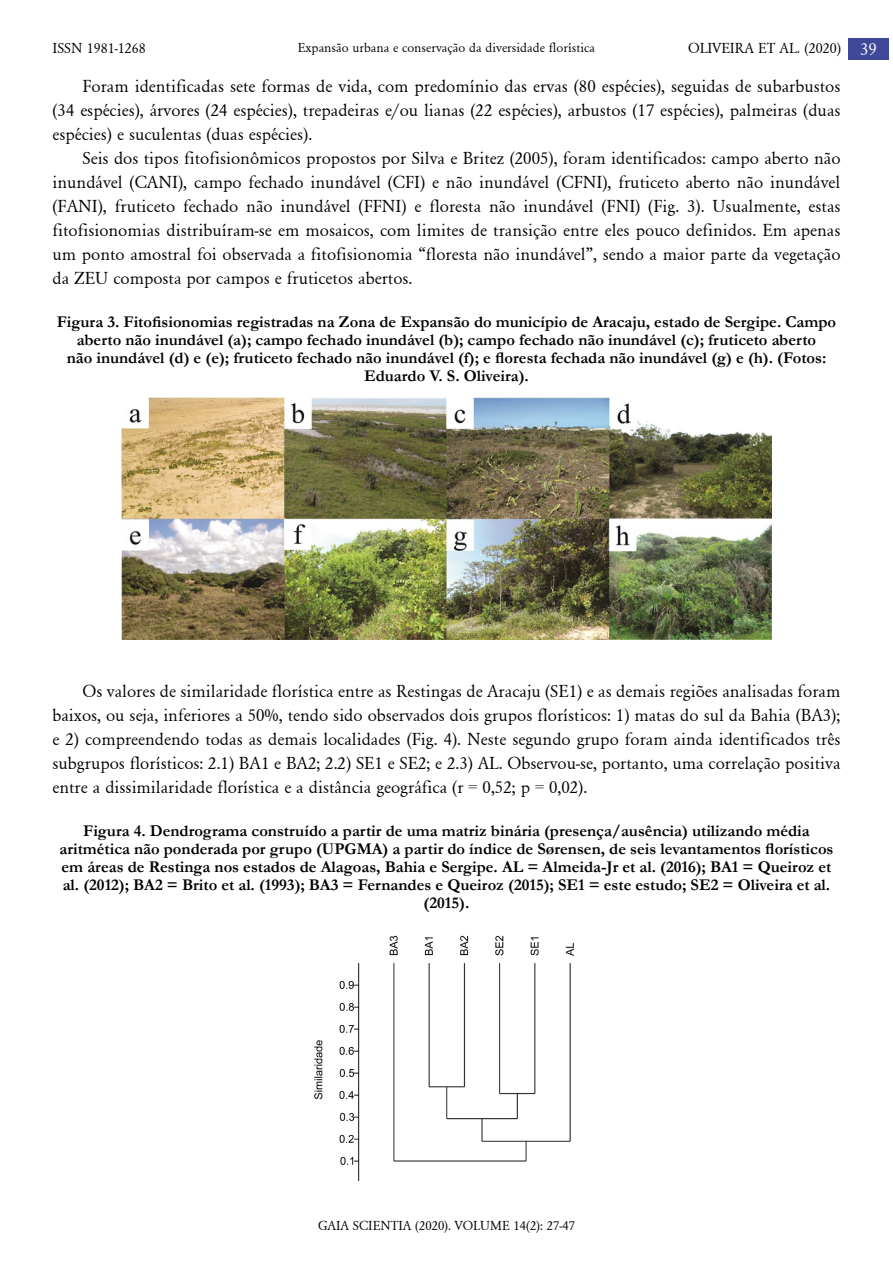
<style>
.page{position:relative;width:893px;height:1263px;background:#fff}
.page>*{position:absolute;margin:0;border:0;box-sizing:border-box;transform-origin:0 0}
.t1{font:18px/24px "Garamond";color:#000;text-align:justify}
.t2{font:700 16.5px/18px "Garamond";color:#000;text-align:center}
.t3{font:15px "Garamond";color:#000}
.t4{font:13.5px "Garamond";color:#000}
.s1{font-size:18px;color:#fff}
</style>
<div class="page">
<div style="left:848px;top:39px;width:41px;height:21px;background:#404999"></div>
<img style="left:121px;top:398px;width:651px;height:242px">
<img style="left:314px;top:935px;width:260px;height:246px">
<p class="t3" style="left:52px;top:39px;width:95px">ISSN 1981-1268</p>
<p class="t3" style="left:688px;top:39px;width:190px">OLIVEIRA ET AL. (2020) <span class="s1">39</span></p>
<p class="t4" style="left:298px;top:39px;width:299px">Expansão urbana e conservação da diversidade florística</p>
<p class="t1" style="left:52px;top:73px;width:789px;text-indent:30px">Foram identificadas sete formas de vida, com predomínio das ervas (80 espécies), seguidas de subarbustos (34 espécies), árvores (24 espécies), trepadeiras e/ou lianas (22 espécies), arbustos (17 espécies), palmeiras (duas espécies) e suculentas (duas espécies).</p>
<p class="t1" style="left:52px;top:145px;width:790px;text-indent:30px">Seis dos tipos fitofisionômicos propostos por Silva e Britez (2005), foram identificados: campo aberto não inundável (CANI), campo fechado inundável (CFI) e não inundável (CFNI), fruticeto aberto não inundável (FANI), fruticeto fechado não inundável (FFNI) e floresta não inundável (FNI) (Fig. 3). Usualmente, estas fitofisionomias distribuíram-se em mosaicos, com limites de transição entre eles pouco definidos. Em apenas um ponto amostral foi observada a fitofisionomia “floresta não inundável”, sendo a maior parte da vegetação da ZEU composta por campos e fruticetos abertos.</p>
<p class="t2" style="left:57px;top:313px;width:781px">Figura 3. Fitofisionomias registradas na Zona de Expansão do município de Aracaju, estado de Sergipe. Campo aberto não inundável (a); campo fechado inundável (b); campo fechado não inundável (c); fruticeto aberto<br>não inundável (d) e (e); fruticeto fechado não inundável (f); e floresta fechada não inundável (g) e (h). (Fotos:<br>Eduardo V. S. Oliveira).</p>
<p class="t1" style="left:52px;top:678px;width:789px;text-indent:30px">Os valores de similaridade florística entre as Restingas de Aracaju (SE1) e as demais regiões analisadas foram baixos, ou seja, inferiores a 50%, tendo sido observados dois grupos florísticos: 1) matas do sul da Bahia (BA3); e 2) compreendendo todas as demais localidades (Fig. 4). Neste segundo grupo foram ainda identificados três subgrupos florísticos: 2.1) BA1 e BA2; 2.2) SE1 e SE2; e 2.3) AL. Observou-se, portanto, uma correlação positiva entre a dissimilaridade florística e a distância geográfica (r = 0,52; p = 0,02).</p>
<p class="t2" style="left:60px;top:822px;width:775px">Figura 4. Dendrograma construído a partir de uma matriz binária (presença/ausência) utilizando média aritmética não ponderada por grupo (UPGMA) a partir do índice de Sørensen, de seis levantamentos florísticos em áreas de Restinga nos estados de Alagoas, Bahia e Sergipe. AL = Almeida-Jr et al. (2016); BA1 = Queiroz et al. (2012); BA2 = Brito et al. (1993); BA3 = Fernandes e Queiroz (2015); SE1 = este estudo; SE2 = Oliveira et al. (2015).</p>
<p class="t4" style="left:318px;top:1218px;width:258px">GAIA SCIENTIA (2020). VOLUME 14(2): 27-47</p>
</div>
